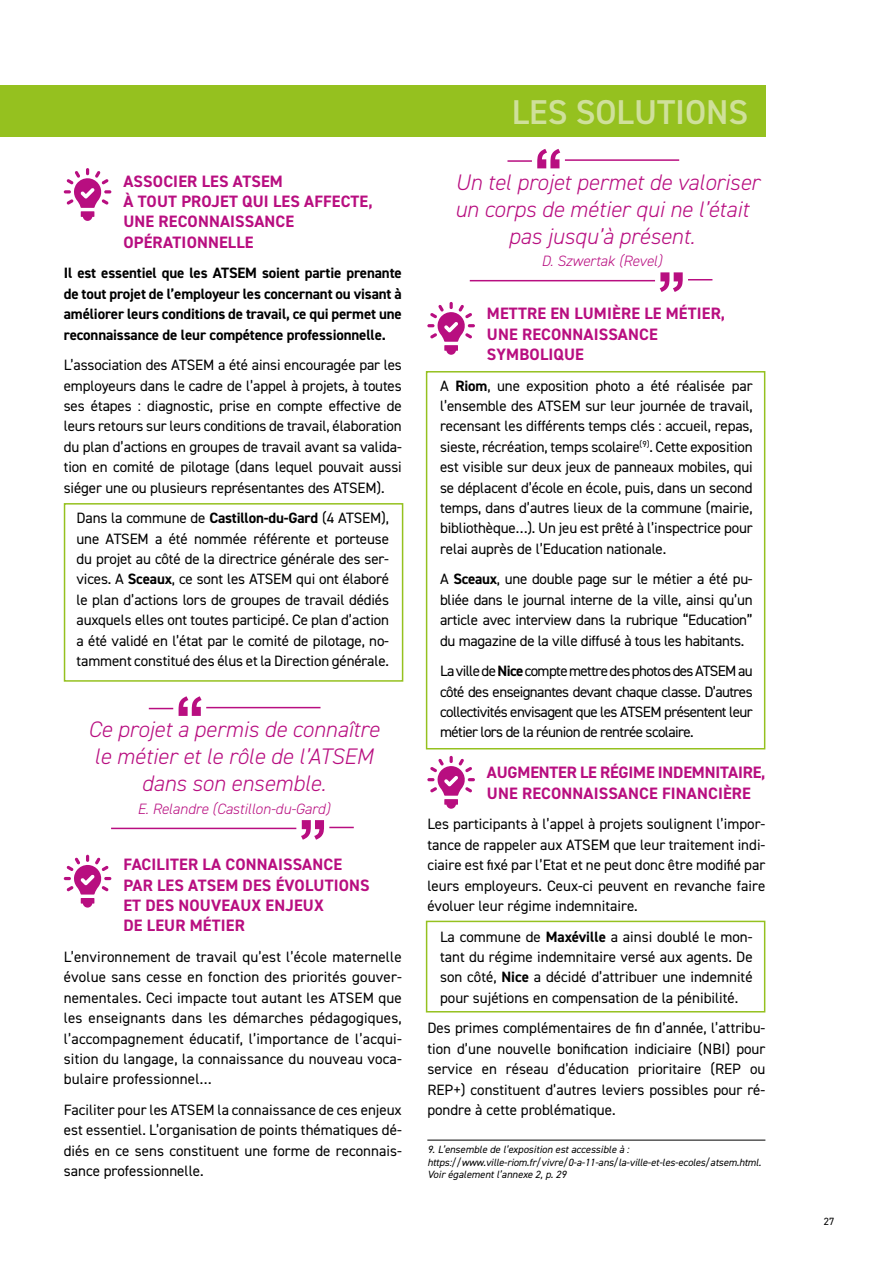
<style>
.page{position:relative;width:893px;height:1263px;background:#fff}
.page>*{position:absolute;margin:0;border:0;box-sizing:border-box;transform-origin:0 0}
.t1{font:600 34.5px "DIN2014";color:#cfe09b}
.courant{font:italic 300 22.5px/27px "DIN2014";color:#b80e80}
.Titre_solutions{font:700 16.5px/20.4px "DIN2014";letter-spacing:.01em;color:#b80e80}
.Titre_solutions-2{font:700 16.5px/20.4px "DIN2014";letter-spacing:-.01em;color:#b80e80}
.courant-2{font:15px/20.4px "DIN2014";letter-spacing:-.01em;color:#000;text-align:justify}
.courant-3{font:700 15px/20.4px "DIN2014";letter-spacing:-.01em;color:#000;text-align:justify}
.courant-4{font:italic 300 15px "DIN2014";color:#b80e80}
.Note{font:italic 10.5px "DIN2014";letter-spacing:-.01em;color:#000}
.t2{font:10.5px "DIN2014";color:#000}
.s1{font-weight:700}
</style>
<div class="page">
<div style="left:0;top:85px;width:765px;height:51px;background:#95c11f"></div>
<hr style="left:427px;top:1140px;width:338px;height:1px;background:#000">
<svg style="left:179px;top:696px;width:23px;height:20px"></svg>
<svg style="left:149px;top:708px;width:24px;height:1px"></svg>
<hr style="left:206px;top:707px;width:114px;height:1px;background:#b80e80">
<svg style="left:301px;top:820px;width:53px;height:20px"></svg>
<hr style="left:111px;top:828px;width:185px;height:1px;background:#b80e80">
<svg style="left:537px;top:149px;width:23px;height:19px"></svg>
<hr style="left:507px;top:160px;width:25px;height:2px;background:#b80e80">
<hr style="left:565px;top:159px;width:114px;height:2px;background:#b80e80">
<svg style="left:660px;top:272px;width:52px;height:20px"></svg>
<hr style="left:470px;top:280px;width:185px;height:1px;background:#b80e80">
<svg style="left:64px;top:168px;width:47px;height:53px"></svg>
<svg style="left:64px;top:855px;width:47px;height:52px"></svg>
<svg style="left:427px;top:756px;width:48px;height:53px"></svg>
<svg style="left:427px;top:302px;width:48px;height:53px"></svg>
<div style="left:64px;top:503px;width:339px;height:179px;border:2px solid #95c11f"></div>
<div style="left:426px;top:371px;width:339px;height:378px;border:2px solid #95c11f"></div>
<div style="left:426px;top:921px;width:339px;height:91px;border:2px solid #95c11f"></div>
<p class="Titre_solutions" style="left:123px;top:171px;width:251px">ASSOCIER LES ATSEM<br>À TOUT PROJET QUI LES AFFECTE,</p>
<p class="Titre_solutions" style="left:123px;top:211px;width:172px">UNE RECONNAISSANCE<br>OPÉRATIONNELLE</p>
<p class="courant-3" style="left:64px;top:263px;width:340px">Il est essentiel que les ATSEM soient partie prenante de tout projet de l’employeur les concernant ou visant à améliorer leurs conditions de travail, ce qui permet une reconnaissance de leur compétence professionnelle.</p>
<p class="courant-2" style="left:64px;top:355px;width:340px">L’association des ATSEM a été ainsi encouragée par les employeurs dans le cadre de l’appel à projets, à toutes ses étapes : diagnostic, prise en compte effective de leurs retours sur leurs conditions de travail, élaboration du plan d’actions en groupes de travail avant sa valida&shy;tion en comité de pilotage (dans lequel pouvait aussi siéger une ou plusieurs représentantes des ATSEM).</p>
<p class="courant-2" style="left:77px;top:508px;width:314px">Dans la commune de <span class="s1">Castillon-du-Gard</span> (4 ATSEM), une ATSEM a été nommée référente et porteuse du projet au côté de la directrice générale des ser&shy;vices. A <span class="s1">Sceaux</span>, ce sont les ATSEM qui ont élaboré le plan d’actions lors de groupes de travail dédiés auxquels elles ont toutes participé. Ce plan d’action a été validé en l’état par le comité de pilotage, no&shy;tamment constitué des élus et la Direction générale.</p>
<p class="courant" style="left:88px;top:716px;width:293px">Ce projet a permis de connaître le métier et le rôle de l’ATSEM</p>
<p class="courant" style="left:142px;top:770px;width:186px">dans son ensemble.</p>
<p class="courant-4" style="left:137px;top:799px;width:194px">E. Relandre (Castillon-du-Gard)</p>
<p class="Titre_solutions" style="left:123px;top:854px;width:220px">FACILITER LA CONNAISSANCE</p>
<p class="Titre_solutions" style="left:123px;top:874px;width:248px">PAR LES ATSEM DES ÉVOLUTIONS</p>
<p class="Titre_solutions" style="left:123px;top:895px;width:202px">ET DES NOUVEAUX ENJEUX</p>
<p class="Titre_solutions" style="left:123px;top:915px;width:123px">DE LEUR MÉTIER</p>
<p class="courant-2" style="left:64px;top:946px;width:340px">L’environnement de travail qu’est l’école maternelle évolue sans cesse en fonction des priorités gouver&shy;nementales. Ceci impacte tout autant les ATSEM que les enseignants dans les démarches pédagogiques, l’accompagnement éducatif, l’importance de l’acqui&shy;sition du langage, la connaissance du nouveau voca&shy;bulaire professionnel…</p>
<p class="courant-2" style="left:64px;top:1099px;width:340px">Faciliter pour les ATSEM la connaissance de ces enjeux est essentiel. L’organisation de points thématiques dé&shy;diés en ce sens constituent une forme de reconnais&shy;sance professionnelle.</p>
<h1 class="t1" style="left:512px;top:89px;width:238px">LES SOLUTIONS</h1>
<p class="courant" style="left:455px;top:169px;width:306px;text-align:center">Un tel projet permet de valoriser un corps de métier qui ne l’était pas jusqu’à présent.</p>
<p class="courant-4" style="left:541px;top:252px;width:122px">D. Szwertak (Revel)</p>
<p class="Titre_solutions" style="left:487px;top:303px;width:240px">METTRE EN LUMIÈRE LE MÉTIER,</p>
<p class="Titre_solutions" style="left:487px;top:324px;width:172px">UNE RECONNAISSANCE</p>
<p class="Titre_solutions" style="left:487px;top:344px;width:98px">SYMBOLIQUE</p>
<p class="courant-2" style="left:440px;top:375px;width:314px">A <span class="s1">Riom</span>, une exposition photo a été réalisée par l’ensemble des ATSEM sur leur journée de travail, recensant les différents temps clés : accueil, repas, sieste, récréation, temps scolaire<sup>(9)</sup>. Cette exposition est visible sur deux jeux de panneaux mobiles, qui se déplacent d’école en école, puis, dans un second temps, dans d’autres lieux de la commune (mairie, bibliothèque…). Un jeu est prêté à l’inspectrice pour relai auprès de l’Education nationale.</p>
<p class="courant-2" style="left:440px;top:569px;width:314px">A <span class="s1">Sceaux</span>, une double page sur le métier a été pu&shy;bliée dans le journal interne de la ville, ainsi qu’un article avec interview dans la rubrique “Education” du magazine de la ville diffusé à tous les habitants.</p>
<p class="courant-2" style="left:440px;top:661px;width:314px">La ville de <span class="s1">Nice</span> compte mettre des photos des ATSEM au côté des enseignantes devant chaque classe. D’autres collectivités envisagent que les ATSEM présentent leur métier lors de la réunion de rentrée scolaire.</p>
<p class="Titre_solutions-2" style="left:487px;top:762px;width:280px">AUGMENTER LE RÉGIME INDEMNITAIRE,<br>UNE RECONNAISSANCE FINANCIÈRE</p>
<p class="courant-2" style="left:427px;top:814px;width:340px">Les participants à l’appel à projets soulignent l’impor&shy;tance de rappeler aux ATSEM que leur traitement indi&shy;ciaire est fixé par l’Etat et ne peut donc être modifié par leurs employeurs. Ceux-ci peuvent en revanche faire évoluer leur régime indemnitaire.</p>
<p class="courant-2" style="left:440px;top:926px;width:314px">La commune de <span class="s1">Maxéville</span> a ainsi doublé le mon&shy;tant du régime indemnitaire versé aux agents. De son côté, <span class="s1">Nice</span> a décidé d’attribuer une indemnité pour sujétions en compensation de la pénibilité.</p>
<p class="courant-2" style="left:427px;top:1018px;width:340px">Des primes complémentaires de fin d’année, l’attribu&shy;tion d’une nouvelle bonification indiciaire (NBI) pour service en réseau d’éducation prioritaire (REP ou REP+) constituent d’autres leviers possibles pour ré&shy;pondre à cette problématique.</p>
<p class="Note" style="left:427px;top:1143px;width:203px">9. L’ensemble de l’exposition est accessible à :</p>
<p class="Note" style="left:427px;top:1155px;width:335px">https://www.ville-riom.fr/vivre/0-a-11-ans/la-ville-et-les-ecoles/atsem.html.</p>
<p class="Note" style="left:427px;top:1168px;width:141px">Voir également l’annexe 2, p. 29</p>
<p class="t2" style="left:824px;top:1214px;width:12px">27</p>
</div>
